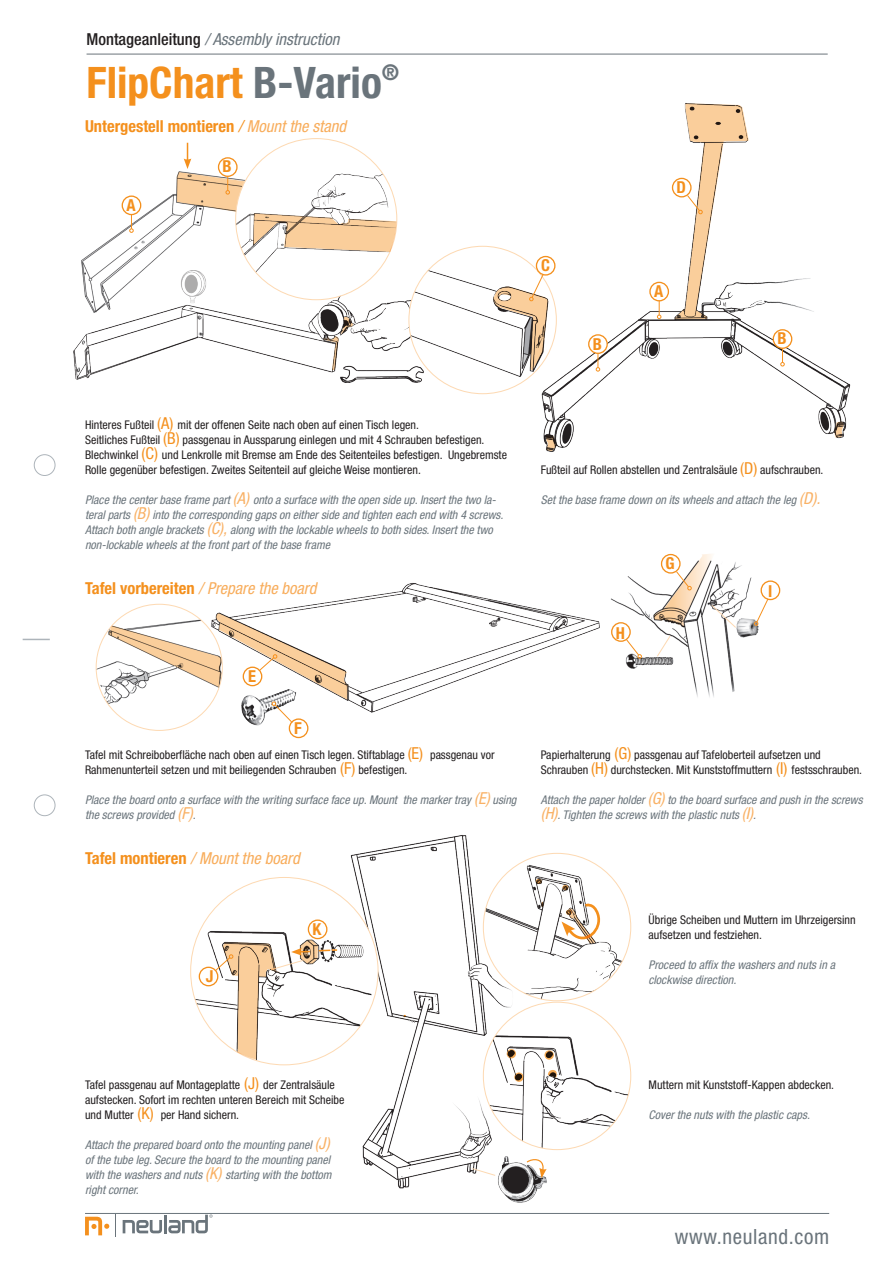
<style>
.page{position:relative;width:893px;height:1263px;background:#fff}
.page>*{position:absolute;margin:0;border:0;box-sizing:border-box;transform-origin:0 0}
.t1{font:700 condensed 43.5px "Helvetica Neue";color:#f4901d}
.t2{font:condensed 21px "Helvetica Neue";letter-spacing:.03em;color:#6a747b}
.t3{font:700 condensed 16.5px "Helvetica Neue";color:#f4901d}
.t4{font:italic condensed 16.5px "Helvetica Neue";color:#6a747b}
.t5{font:condensed 12px/15px "Helvetica Neue";color:#231f20}
.t6{font:italic condensed 12px/15px "Helvetica Neue";color:#6a747b}
.s1{font-weight:500;font-style:normal;color:#231f20}
.s2{color:#6a747b}
.s3{font-weight:400;font-style:italic}
.s4{font-weight:400;font-style:italic;color:#f8ad5c}
.s5{font-size:16.5px;color:#f4901d}
.s6{font-size:16.5px;color:#f9b165}
</style>
<div class="page">
<img style="left:81px;top:176px;width:117px;height:95px">
<img style="left:74px;top:271px;width:348px;height:111px">
<img style="left:611px;top:565px;width:152px;height:132px">
<img style="left:483px;top:1002px;width:148px;height:147px;border-radius:74px">
<img style="left:483px;top:853px;width:148px;height:148px;border-radius:74px">
<img style="left:301px;top:835px;width:276px;height:368px">
<img style="left:218px;top:583px;width:382px;height:156px">
<hr style="left:87px;top:54px;width:741px;height:1px;background:#6a747b">
<div style="left:34px;top:454px;width:21px;height:22px;border:1px solid #adb4ba;border-radius:50%"></div>
<div style="left:34px;top:795px;width:21px;height:21px;border:1px solid #adb4ba;border-radius:50%"></div>
<svg style="left:23px;top:639px;width:27px;height:1px"></svg>
<hr style="left:85px;top:1213px;width:744px;height:1px;background:#6a747b">
<svg style="left:85px;top:1217px;width:24px;height:18px"></svg>
<svg style="left:115px;top:1215px;width:1px;height:22px"></svg>
<svg style="left:123px;top:1220px;width:39px;height:13px"></svg>
<hr style="left:164px;top:1215px;width:3px;height:18px;background:#6a747b">
<svg style="left:168px;top:1214px;width:45px;height:19px"></svg>
<svg style="left:656px;top:635px;width:15px;height:22px"></svg>
<svg style="left:525px;top:1158px;width:22px;height:20px"></svg>
<img style="left:541px;top:137px;width:310px;height:315px">
<svg style="left:536px;top:879px;width:6px;height:5px"></svg>
<svg style="left:562px;top:885px;width:6px;height:5px"></svg>
<img style="left:409px;top:247px;width:147px;height:133px">
<svg style="left:471px;top:1168px;width:25px;height:8px"></svg>
<img style="left:236px;top:252px;width:161px;height:48px">
<svg style="left:323px;top:316px;width:31px;height:54px"></svg>
<svg style="left:507px;top:1049px;width:9px;height:9px"></svg>
<svg style="left:514px;top:1072px;width:10px;height:10px"></svg>
<svg style="left:544px;top:1050px;width:10px;height:10px"></svg>
<svg style="left:548px;top:1070px;width:10px;height:8px"></svg>
<svg style="left:561px;top:902px;width:45px;height:44px"></svg>
<svg style="left:177px;top:143px;width:220px;height:109px"></svg>
<div style="left:773px;top:330px;width:19px;height:18px;background:#fff;border-radius:50%"></div>
<div style="left:773px;top:329px;width:19px;height:20px;border:1px solid #f4901d;border-radius:50%"></div>
<svg style="left:780px;top:348px;width:5px;height:18px"></svg>
<svg style="left:672px;top:178px;width:19px;height:19px"></svg>
<div style="left:672px;top:178px;width:20px;height:19px;border:1px solid #f4901d;border-radius:50%"></div>
<svg style="left:675px;top:103px;width:73px;height:216px"></svg>
<div style="left:122px;top:196px;width:19px;height:19px;background:#fff;border-radius:50%"></div>
<div style="left:122px;top:195px;width:19px;height:20px;border:1px solid #f4901d;border-radius:50%"></div>
<svg style="left:129px;top:215px;width:5px;height:18px"></svg>
<div style="left:650px;top:282px;width:18px;height:19px;background:#fff;border-radius:50%"></div>
<div style="left:649px;top:282px;width:20px;height:19px;border:1px solid #f4901d;border-radius:50%"></div>
<svg style="left:657px;top:301px;width:4px;height:18px"></svg>
<div style="left:536px;top:256px;width:19px;height:19px;background:#fff;border-radius:50%"></div>
<div style="left:536px;top:256px;width:19px;height:20px;border:1px solid #f4901d;border-radius:50%"></div>
<svg style="left:493px;top:273px;width:56px;height:97px"></svg>
<div style="left:761px;top:580px;width:19px;height:20px;border:1px solid #f4901d;border-radius:50%"></div>
<svg style="left:754px;top:598px;width:15px;height:28px"></svg>
<div style="left:289px;top:719px;width:19px;height:18px;background:#fff;border-radius:50%"></div>
<div style="left:289px;top:718px;width:19px;height:20px;border:1px solid #f4901d;border-radius:50%"></div>
<svg style="left:654px;top:553px;width:83px;height:76px"></svg>
<div style="left:612px;top:623px;width:18px;height:18px;background:#fff;border-radius:50%"></div>
<div style="left:611px;top:622px;width:20px;height:20px;border:1px solid #f4901d;border-radius:50%"></div>
<svg style="left:625px;top:639px;width:17px;height:20px"></svg>
<div style="left:191px;top:877px;width:187px;height:188px;background:#fff;border-radius:50%"></div>
<img style="left:191px;top:888px;width:180px;height:177px">
<div style="left:308px;top:920px;width:19px;height:18px;background:#fff;border-radius:50%"></div>
<div style="left:308px;top:919px;width:19px;height:20px;border:1px solid #f4901d;border-radius:50%"></div>
<div style="left:199px;top:967px;width:19px;height:19px;background:#fff;border-radius:50%"></div>
<div style="left:199px;top:967px;width:19px;height:19px;border:1px solid #f4901d;border-radius:50%"></div>
<svg style="left:214px;top:940px;width:123px;height:119px"></svg>
<svg style="left:546px;top:435px;width:10px;height:16px"></svg>
<svg style="left:834px;top:421px;width:10px;height:17px"></svg>
<div style="left:589px;top:335px;width:18px;height:18px;background:#fff;border-radius:50%"></div>
<div style="left:588px;top:334px;width:20px;height:20px;border:1px solid #f4901d;border-radius:50%"></div>
<svg style="left:596px;top:353px;width:4px;height:19px"></svg>
<img style="left:96px;top:628px;width:13px;height:78px">
<svg style="left:109px;top:613px;width:239px;height:111px"></svg>
<h3 class="t4" style="left:87px;top:30px;width:254px"><span class="s1">Montageanleitung</span> / Assembly instruction</h3>
<h1 class="t1" style="left:87px;top:56px;width:314px">FlipChart <span class="s2">B-Vario</span><sup>®</sup></h1>
<h3 class="t3" style="left:85px;top:116px;width:263px">Untergestell montieren <span class="s3">/</span> <span class="s4">Mount the stand</span></h3>
<h3 class="t3" style="left:126px;top:195px;width:11px">A</h3>
<h3 class="t3" style="left:223px;top:157px;width:11px">B</h3>
<h3 class="t3" style="left:541px;top:255px;width:10px">C</h3>
<h3 class="t3" style="left:593px;top:334px;width:11px">B</h3>
<h3 class="t3" style="left:677px;top:177px;width:11px">D</h3>
<h3 class="t3" style="left:654px;top:281px;width:11px">A</h3>
<h3 class="t3" style="left:777px;top:329px;width:11px">B</h3>
<p class="t5" style="left:85px;top:417px;width:424px">Hinteres Fußteil <span class="s5">(A)</span> mit der offenen Seite nach oben auf einen Tisch legen.<br>Seitliches Fußteil <span class="s5">(B)</span> passgenau in Aussparung einlegen und mit 4 Schrauben befestigen.<br>Blechwinkel <span class="s5">(C)</span> und Lenkrolle mit Bremse am Ende des Seitenteiles befestigen. Ungebremste Rolle gegenüber befestigen. Zweites Seitenteil auf gleiche Weise montieren.</p>
<p class="t6" style="left:85px;top:492px;width:420px">Place the center base frame part <span class="s6">(A)</span> onto a surface with the open side up. Insert the two la&shy;teral parts <span class="s6">(B)</span> into the corresponding gaps on either side and tighten each end with 4 screws.<br>Attach both angle brackets <span class="s6">(C),</span> along with the lockable wheels to both sides. Insert the two non-lockable wheels at the front part of the base frame</p>
<h3 class="t3" style="left:85px;top:578px;width:233px">Tafel vorbereiten <span class="s4">/ Prepare the board</span></h3>
<h3 class="t3" style="left:248px;top:666px;width:9px">E</h3>
<h3 class="t3" style="left:294px;top:718px;width:9px">F</h3>
<p class="t5" style="left:85px;top:747px;width:411px">Tafel mit Schreiboberfläche nach oben auf einen Tisch legen. Stiftablage <span class="s5">(E)</span> passgenau vor<br>Rahmenunterteil setzen und mit beiliegenden Schrauben <span class="s5">(F)</span> befestigen.</p>
<p class="t6" style="left:85px;top:792px;width:433px">Place the board onto a surface with the writing surface face up. Mount the marker tray <span class="s6">(E)</span> using the screws provided <span class="s6">(F)</span>.</p>
<h3 class="t3" style="left:85px;top:848px;width:216px">Tafel montieren <span class="s4">/ Mount the board</span></h3>
<h3 class="t3" style="left:206px;top:966px;width:9px">J</h3>
<h3 class="t3" style="left:312px;top:919px;width:10px">K</h3>
<p class="t5" style="left:541px;top:462px;width:284px">Fußteil auf Rollen abstellen und Zentralsäule <span class="s5">(D)</span> aufschrauben.</p>
<p class="t6" style="left:541px;top:492px;width:281px">Set the base frame down on its wheels and attach the leg <span class="s6">(D).</span></p>
<h3 class="t3" style="left:616px;top:623px;width:11px">H</h3>
<h3 class="t3" style="left:666px;top:553px;width:11px">G</h3>
<h3 class="t3" style="left:768px;top:581px;width:6px">I</h3>
<p class="t5" style="left:541px;top:747px;width:323px">Papierhalterung <span class="s5">(G)</span> passgenau auf Tafeloberteil aufsetzen und<br>Schrauben <span class="s5">(H)</span> durchstecken. Mit Kunststoffmuttern <span class="s5">(I)</span> festsschrauben.</p>
<p class="t6" style="left:541px;top:792px;width:323px">Attach the paper holder <span class="s6">(G)</span> to the board surface and push in the screws <span class="s6">(H)</span>. Tighten the screws with the plastic nuts <span class="s6">(I)</span>.</p>
<p class="t5" style="left:649px;top:912px;width:209px">Übrige Scheiben und Muttern im Uhrzeigersinn aufsetzen und festziehen.</p>
<p class="t6" style="left:649px;top:957px;width:188px">Proceed to affix the washers and nuts in a clockwise direction.</p>
<p class="t5" style="left:85px;top:1077px;width:261px">Tafel passgenau auf Montageplatte <span class="s5">(J)</span> der Zentralsäule aufstecken. Sofort im rechten unteren Bereich mit Scheibe und Mutter <span class="s5">(K)</span> per Hand sichern.</p>
<p class="t6" style="left:85px;top:1137px;width:248px">Attach the prepared board onto the mounting panel <span class="s6">(J) </span>of the tube leg. Secure the board to the mounting panel with the washers and nuts <span class="s6">(K)</span> starting with the bottom right corner.</p>
<p class="t5" style="left:649px;top:1077px;width:187px">Muttern mit Kunststoff-Kappen abdecken.</p>
<p class="t6" style="left:649px;top:1107px;width:163px">Cover the nuts with the plastic caps.</p>
<h2 class="t2" style="left:675px;top:1224px;width:156px">www.neuland.com</h2>
</div>
